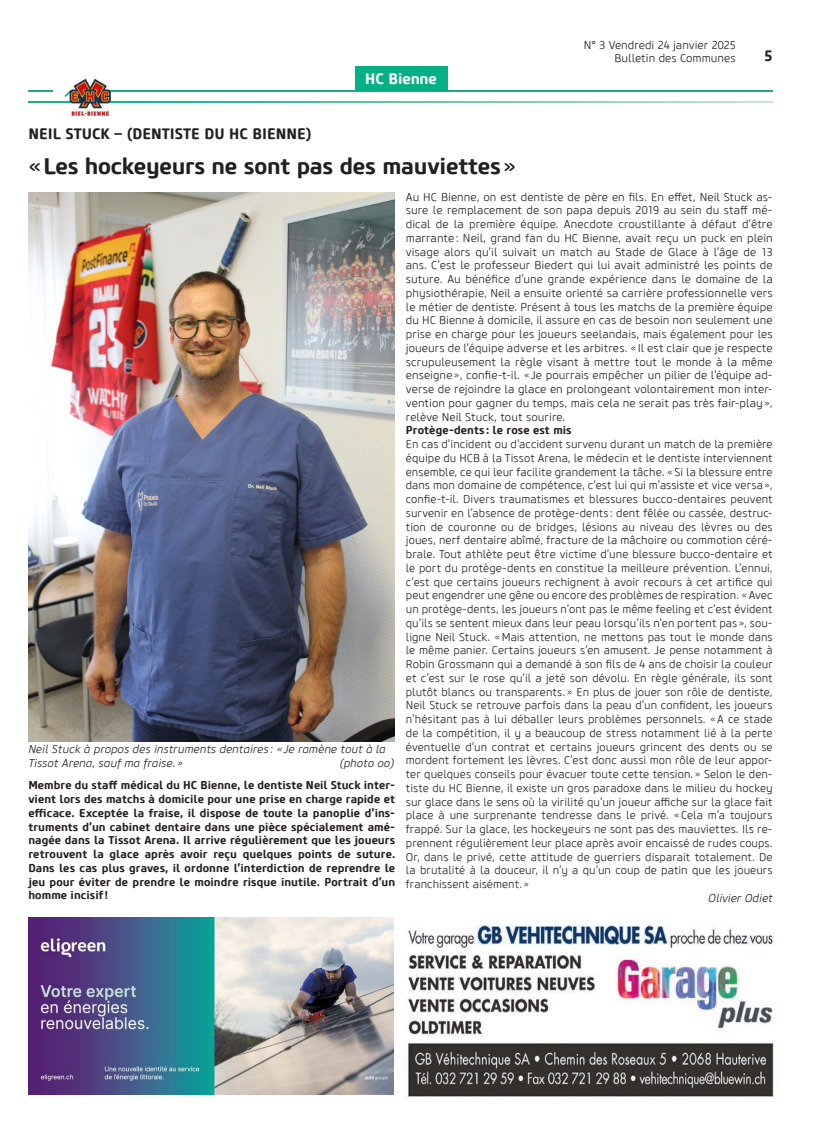
<style>
.page{position:relative;width:833px;height:1134px;background:#fff}
.page>*{position:absolute;margin:0;border:0;box-sizing:border-box;transform-origin:0 0}
.t1{font:700 22.5px "Core Sans M65";letter-spacing:-.01em;color:#231f20}
.t2{font:700 15px "Core Sans M65";color:#231f20}
.t3{font:700 15px "Core Sans M65";letter-spacing:-.01em;color:#fff}
.t4{font:300 11.25px/13.8px "Core Sans M35";color:#231f20;text-align:justify}
.t5{font:700 11.25px/13.8px "Core Sans M65";letter-spacing:.005em;color:#231f20;text-align:justify}
.t6{font:italic 300 11.25px/13.8px "Core Sans M35";color:#231f20}
</style>
<div class="page">
<svg style="left:28px;top:101px;width:744px;height:2px"></svg>
<hr style="left:70px;top:90px;width:702px;height:2px;background:#22ab83">
<hr style="left:28px;top:90px;width:25px;height:2px;background:#22ab83">
<div style="left:355px;top:66px;width:92px;height:25px;background:#05b085"></div>
<img style="left:51px;top:78px;width:78px;height:38px">
<img style="left:28px;top:193px;width:366px;height:548px">
<img style="left:28px;top:918px;width:365px;height:177px">
<img style="left:407px;top:925px;width:367px;height:172px">
<h2 class="t3" style="left:365px;top:69px;width:73px">HC Bienne</h2>
<h2 class="t2" style="left:28px;top:124px;width:285px">NEIL STUCK – (DENTISTE DU HC BIENNE)</h2>
<h1 class="t1" style="left:28px;top:152px;width:489px">«Les hockeyeurs ne sont pas des mauviettes»</h1>
<p class="t4" style="left:584px;top:39px;width:153px;text-align:right">N° 3 Vendredi 24 janvier 2025<br>Bulletin des Communes</p>
<h2 class="t2" style="left:764px;top:46px;width:10px">5</h2>
<p class="t6" style="left:28px;top:743px;width:359px">Neil Stuck à propos des instruments dentaires : «Je ramène tout à la<br>Tissot Arena, sauf ma fraise.»</p>
<p class="t6" style="left:339px;top:756px;width:57px">(photo oo)</p>
<p class="t5" style="left:28px;top:779px;width:368px">Membre du staff médical du HC Bienne, le dentiste Neil Stuck inter&shy;vient lors des matchs à domicile pour une prise en charge rapide et efficace. Exceptée la fraise, il dispose de toute la panoplie d’ins&shy;truments d’un cabinet dentaire dans une pièce spécialement amé&shy;nagée dans la Tissot Arena. Il arrive régulièrement que les joueurs retrouvent la glace après avoir reçu quelques points de suture.<br>Dans les cas plus graves, il ordonne l’interdiction de reprendre le jeu pour éviter de prendre le moindre risque inutile. Portrait d’un homme incisif !</p>
<p class="t4" style="left:406px;top:190px;width:368px">Au HC Bienne, on est dentiste de père en fils. En effet, Neil Stuck as&shy;sure le remplacement de son papa depuis 2019 au sein du staff mé&shy;dical de la première équipe. Anecdote croustillante à défaut d’être marrante: Neil, grand fan du HC Bienne, avait reçu un puck en plein visage alors qu’il suivait un match au Stade de Glace à l’âge de 13 ans. C’est le professeur Biedert qui lui avait administré les points de suture. Au bénéfice d’une grande expérience dans le domaine de la physiothérapie, Neil a ensuite orienté sa carrière professionnelle vers le métier de dentiste. Présent à tous les matchs de la première équipe du HC Bienne à domicile, il assure en cas de besoin non seulement une prise en charge pour les joueurs seelandais, mais également pour les joueurs de l’équipe adverse et les arbitres. «Il est clair que je respecte scrupuleusement la règle visant à mettre tout le monde à la même enseigne», confie-t-il. «Je pourrais empêcher un pilier de l’équipe ad&shy;verse de rejoindre la glace en prolongeant volontairement mon inter&shy;vention pour gagner du temps, mais cela ne serait pas très fair-play», relève Neil Stuck, tout sourire.</p>
<p class="t5" style="left:406px;top:424px;width:167px">Protège-dents : le rose est mis</p>
<p class="t4" style="left:406px;top:438px;width:368px">En cas d’incident ou d’accident survenu durant un match de la première équipe du HCB à la Tissot Arena, le médecin et le dentiste interviennent ensemble, ce qui leur facilite grandement la tâche. «Si la blessure entre dans mon domaine de compétence, c’est lui qui m’assiste et vice versa», confie-t-il. Divers traumatismes et blessures bucco-dentaires peuvent survenir en l’absence de protège-dents : dent fêlée ou cassée, destruc&shy;tion de couronne ou de bridges, lésions au niveau des lèvres ou des joues, nerf dentaire abîmé, fracture de la mâchoire ou commotion céré&shy;brale. Tout athlète peut être victime d’une blessure bucco-dentaire et le port du protège-dents en constitue la meilleure prévention. L’ennui, c’est que certains joueurs rechignent à avoir recours à cet artifice qui peut engendrer une gêne ou encore des problèmes de respiration. «Avec un protège-dents, les joueurs n’ont pas le même feeling et c’est évident qu’ils se sentent mieux dans leur peau lorsqu’ils n’en portent pas», sou&shy;ligne Neil Stuck. «Mais attention, ne mettons pas tout le monde dans le même panier. Certains joueurs s’en amusent. Je pense notamment à Robin Grossmann qui a demandé à son fils de 4 ans de choisir la couleur et c’est sur le rose qu’il a jeté son dévolu. En règle générale, ils sont plutôt blancs ou transparents.» En plus de jouer son rôle de dentiste, Neil Stuck se retrouve parfois dans la peau d’un confident, les joueurs n’hésitant pas à lui déballer leurs problèmes personnels. «A ce stade de la compétition, il y a beaucoup de stress notamment lié à la perte éventuelle d’un contrat et certains joueurs grincent des dents ou se mordent fortement les lèvres. C’est donc aussi mon rôle de leur appor&shy;ter quelques conseils pour évacuer toute cette tension.» Selon le den&shy;tiste du HC Bienne, il existe un gros paradoxe dans le milieu du hockey sur glace dans le sens où la virilité qu’un joueur affiche sur la glace fait place à une surprenante tendresse dans le privé. «Cela m’a toujours frappé. Sur la glace, les hockeyeurs ne sont pas des mauviettes. Ils re&shy;prennent régulièrement leur place après avoir encaissé de rudes coups.<br>Or, dans le privé, cette attitude de guerriers disparait totalement. De la brutalité à la douceur, il n’y a qu’un coup de patin que les joueurs franchissent aisément.»</p>
<p class="t6" style="left:708px;top:891px;width:66px">Olivier Odiet</p>
</div>
